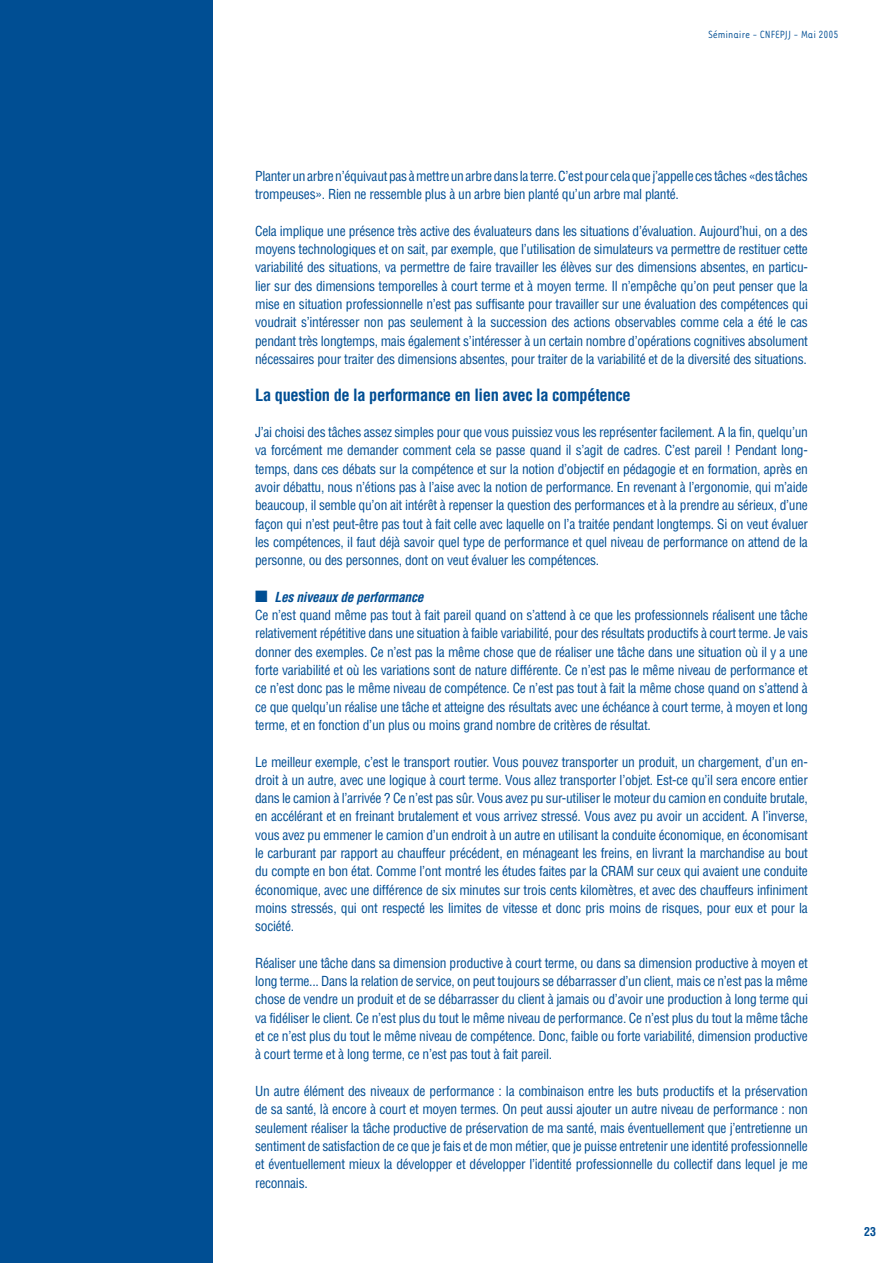
<style>
.page{position:relative;width:893px;height:1263px;background:#fff}
.page>*{position:absolute;margin:0;border:0;box-sizing:border-box;transform-origin:0 0}
.t1{font:700 condensed 16.5px "Helvetica";letter-spacing:-.02em;color:#004e93}
.t2{font:condensed 13.5px/18.3px "Helvetica";letter-spacing:-.02em;color:#004e93;text-align:justify}
.t3{font:italic 700 condensed 13.5px "Helvetica";letter-spacing:-.02em;color:#004e93}
.t4{font:12px "Tarzana Narrow";color:#004e93}
.t5{font:700 condensed 12px "Helvetica";color:#004e93}
</style>
<div class="page">
<div style="left:0;top:0;width:213px;height:1263px;background:#004e93"></div>
<p class="t4" style="left:708px;top:27px;width:132px">Séminaire - CNFEPJJ - Mai 2005</p>
<p class="t2" style="left:255px;top:167px;width:554px">Planter un arbre n’équivaut pas à mettre un arbre dans la terre. C’est pour cela que j’appelle ces tâches «des tâches trompeuses». Rien ne ressemble plus à un arbre bien planté qu’un arbre mal planté.</p>
<p class="t2" style="left:255px;top:222px;width:554px">Cela implique une présence très active des évaluateurs dans les situations d’évaluation. Aujourd’hui, on a des moyens technologiques et on sait, par exemple, que l’utilisation de simulateurs va permettre de restituer cette variabilité des situations, va permettre de faire travailler les élèves sur des dimensions absentes, en particu&shy;lier sur des dimensions temporelles à court terme et à moyen terme. Il n’empêche qu’on peut penser que la mise en situation professionnelle n’est pas suffisante pour travailler sur une évaluation des compétences qui voudrait s’intéresser non pas seulement à la succession des actions observables comme cela a été le cas pendant très longtemps, mais également s’intéresser à un certain nombre d’opérations cognitives absolument nécessaires pour traiter des dimensions absentes, pour traiter de la variabilité et de la diversité des situations.</p>
<p class="t1" style="left:255px;top:384px;width:377px">La question de la performance en lien avec la compétence</p>
<p class="t2" style="left:255px;top:423px;width:554px">J’ai choisi des tâches assez simples pour que vous puissiez vous les représenter facilement. A la fin, quelqu’un va forcément me demander comment cela se passe quand il s’agit de cadres. C’est pareil ! Pendant long&shy;temps, dans ces débats sur la compétence et sur la notion d’objectif en pédagogie et en formation, après en avoir débattu, nous n’étions pas à l’aise avec la notion de performance. En revenant à l’ergonomie, qui m’aide beaucoup, il semble qu’on ait intérêt à repenser la question des performances et à la prendre au sérieux, d’une façon qui n’est peut-être pas tout à fait celle avec laquelle on l’a traitée pendant longtemps. Si on veut évaluer les compétences, il faut déjà savoir quel type de performance et quel niveau de performance on attend de la personne, ou des personnes, dont on veut évaluer les compétences.</p>
<p class="t3" style="left:275px;top:588px;width:150px">Les niveaux de performance</p>
<p class="t2" style="left:255px;top:606px;width:554px">Ce n’est quand même pas tout à fait pareil quand on s’attend à ce que les professionnels réalisent une tâche relativement répétitive dans une situation à faible variabilité, pour des résultats productifs à court terme. Je vais donner des exemples. Ce n’est pas la même chose que de réaliser une tâche dans une situation où il y a une forte variabilité et où les variations sont de nature différente. Ce n’est pas le même niveau de performance et ce n’est donc pas le même niveau de compétence. Ce n’est pas tout à fait la même chose quand on s’attend à ce que quelqu’un réalise une tâche et atteigne des résultats avec une échéance à court terme, à moyen et long terme, et en fonction d’un plus ou moins grand nombre de critères de résultat.</p>
<p class="t2" style="left:255px;top:752px;width:554px">Le meilleur exemple, c’est le transport routier. Vous pouvez transporter un produit, un chargement, d’un en&shy;droit à un autre, avec une logique à court terme. Vous allez transporter l’objet. Est-ce qu’il sera encore entier dans le camion à l’arrivée ? Ce n’est pas sûr. Vous avez pu sur-utiliser le moteur du camion en conduite brutale, en accélérant et en freinant brutalement et vous arrivez stressé. Vous avez pu avoir un accident. A l’inverse, vous avez pu emmener le camion d’un endroit à un autre en utilisant la conduite économique, en économisant le carburant par rapport au chauffeur précédent, en ménageant les freins, en livrant la marchandise au bout du compte en bon état. Comme l’ont montré les études faites par la CRAM sur ceux qui avaient une conduite économique, avec une différence de six minutes sur trois cents kilomètres, et avec des chauffeurs infiniment moins stressés, qui ont respecté les limites de vitesse et donc pris moins de risques, pour eux et pour la société.</p>
<p class="t2" style="left:255px;top:954px;width:554px">Réaliser une tâche dans sa dimension productive à court terme, ou dans sa dimension productive à moyen et long terme... Dans la relation de service, on peut toujours se débarrasser d’un client, mais ce n’est pas la même chose de vendre un produit et de se débarrasser du client à jamais ou d’avoir une production à long terme qui va fidéliser le client. Ce n’est plus du tout le même niveau de performance. Ce n’est plus du tout la même tâche et ce n’est plus du tout le même niveau de compétence. Donc, faible ou forte variabilité, dimension productive à court terme et à long terme, ce n’est pas tout à fait pareil.</p>
<p class="t2" style="left:255px;top:1082px;width:554px">Un autre élément des niveaux de performance : la combinaison entre les buts productifs et la préservation de sa santé, là encore à court et moyen termes. On peut aussi ajouter un autre niveau de performance : non seulement réaliser la tâche productive de préservation de ma santé, mais éventuellement que j’entretienne un sentiment de satisfaction de ce que je fais et de mon métier, que je puisse entretenir une identité professionnelle et éventuellement mieux la développer et développer l’identité professionnelle du collectif dans lequel je me reconnais.</p>
<p class="t5" style="left:864px;top:1224px;width:13px">23</p>
</div>
